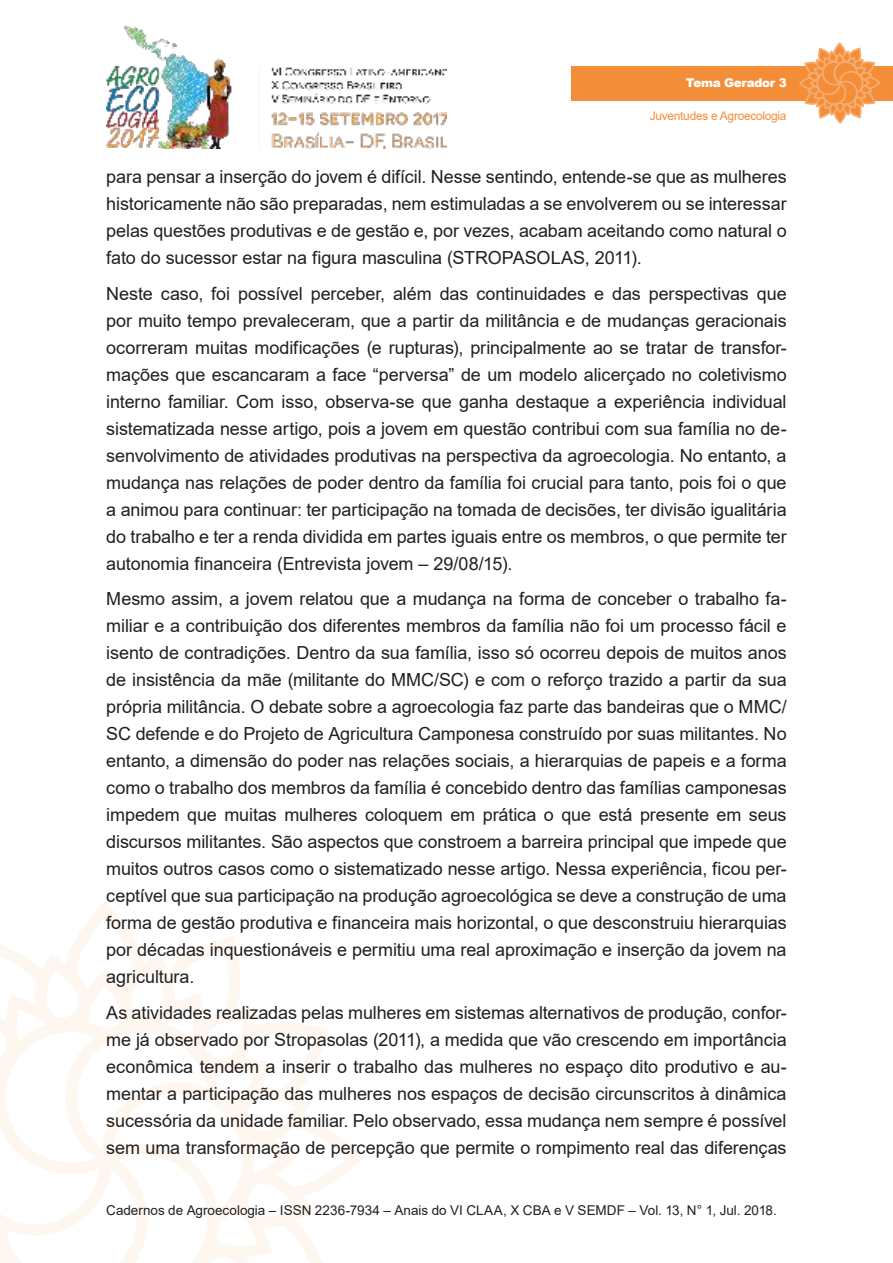
<style>
.page{position:relative;width:893px;height:1263px;background:#fff}
.page>*{position:absolute;margin:0;border:0;box-sizing:border-box;transform-origin:0 0}
.t1{font:18px/27px "Arial";letter-spacing:-.005em;color:#221f1f;text-align:justify}
.t2{font:13.5px "Arial";color:#221f1f}
.t3{font:12px "Arial";letter-spacing:-.025em;color:#f38d38}
.t4{font:900 12px "Arial";letter-spacing:-.025em;color:#fff}
</style>
<div class="page">
<img style="left:106px;top:25px;width:340px;height:124px">
<svg style="left:0;top:910px;width:363px;height:353px"></svg>
<div style="left:571px;top:66px;width:322px;height:34px;background:#f38d38"></div>
<svg style="left:798px;top:43px;width:83px;height:81px"></svg>
<p class="t4" style="left:686px;top:76px;width:102px">Tema Gerador 3</p>
<p class="t3" style="left:650px;top:112px;width:138px">Juventudes e Agroecologia</p>
<p class="t1" style="left:106px;top:165px;width:682px">para pensar a inserção do jovem é difícil. Nesse sentindo, entende-se que as mulheres historicamente não são preparadas, nem estimuladas a se envolverem ou se interessar pelas questões produtivas e de gestão e, por vezes, acabam aceitando como natural o fato do sucessor estar na figura masculina (STROPASOLAS, 2011).</p>
<p class="t1" style="left:106px;top:282px;width:682px">Neste caso, foi possível perceber, além das continuidades e das perspectivas que por muito tempo prevaleceram, que a partir da militância e de mudanças geracionais ocorreram muitas modificações (e rupturas), principalmente ao se tratar de transfor&shy;mações que escancaram a face “perversa” de um modelo alicerçado no coletivismo interno familiar. Com isso, observa-se que ganha destaque a experiência individual sistematizada nesse artigo, pois a jovem em questão contribui com sua família no de&shy;senvolvimento de atividades produtivas na perspectiva da agroecologia. No entanto, a mudança nas relações de poder dentro da família foi crucial para tanto, pois foi o que a animou para continuar: ter participação na tomada de decisões, ter divisão igualitária do trabalho e ter a renda dividida em partes iguais entre os membros, o que permite ter autonomia financeira (Entrevista jovem – 29/08/15).</p>
<p class="t1" style="left:106px;top:587px;width:682px">Mesmo assim, a jovem relatou que a mudança na forma de conceber o trabalho fa&shy;miliar e a contribuição dos diferentes membros da família não foi um processo fácil e isento de contradições. Dentro da sua família, isso só ocorreu depois de muitos anos de insistência da mãe (militante do MMC/SC) e com o reforço trazido a partir da sua própria militância. O debate sobre a agroecologia faz parte das bandeiras que o MMC/ SC defende e do Projeto de Agricultura Camponesa construído por suas militantes. No entanto, a dimensão do poder nas relações sociais, a hierarquias de papeis e a forma como o trabalho dos membros da família é concebido dentro das famílias camponesas impedem que muitas mulheres coloquem em prática o que está presente em seus discursos militantes. São aspectos que constroem a barreira principal que impede que muitos outros casos como o sistematizado nesse artigo. Nessa experiência, ficou per&shy;ceptível que sua participação na produção agroecológica se deve a construção de uma forma de gestão produtiva e financeira mais horizontal, o que desconstruiu hierarquias por décadas inquestionáveis e permitiu uma real aproximação e inserção da jovem na agricultura.</p>
<p class="t1" style="left:106px;top:1001px;width:682px">As atividades realizadas pelas mulheres em sistemas alternativos de produção, confor&shy;me já observado por Stropasolas (2011), a medida que vão crescendo em importância econômica tendem a inserir o trabalho das mulheres no espaço dito produtivo e au&shy;mentar a participação das mulheres nos espaços de decisão circunscritos à dinâmica sucessória da unidade familiar. Pelo observado, essa mudança nem sempre é possível sem uma transformação de percepção que permite o rompimento real das diferenças</p>
<p class="t2" style="left:106px;top:1205px;width:672px">Cadernos de Agroecologia – ISSN 2236-7934 – Anais do VI CLAA, X CBA e V SEMDF – Vol. 13, N° 1, Jul. 2018.</p>
</div>
